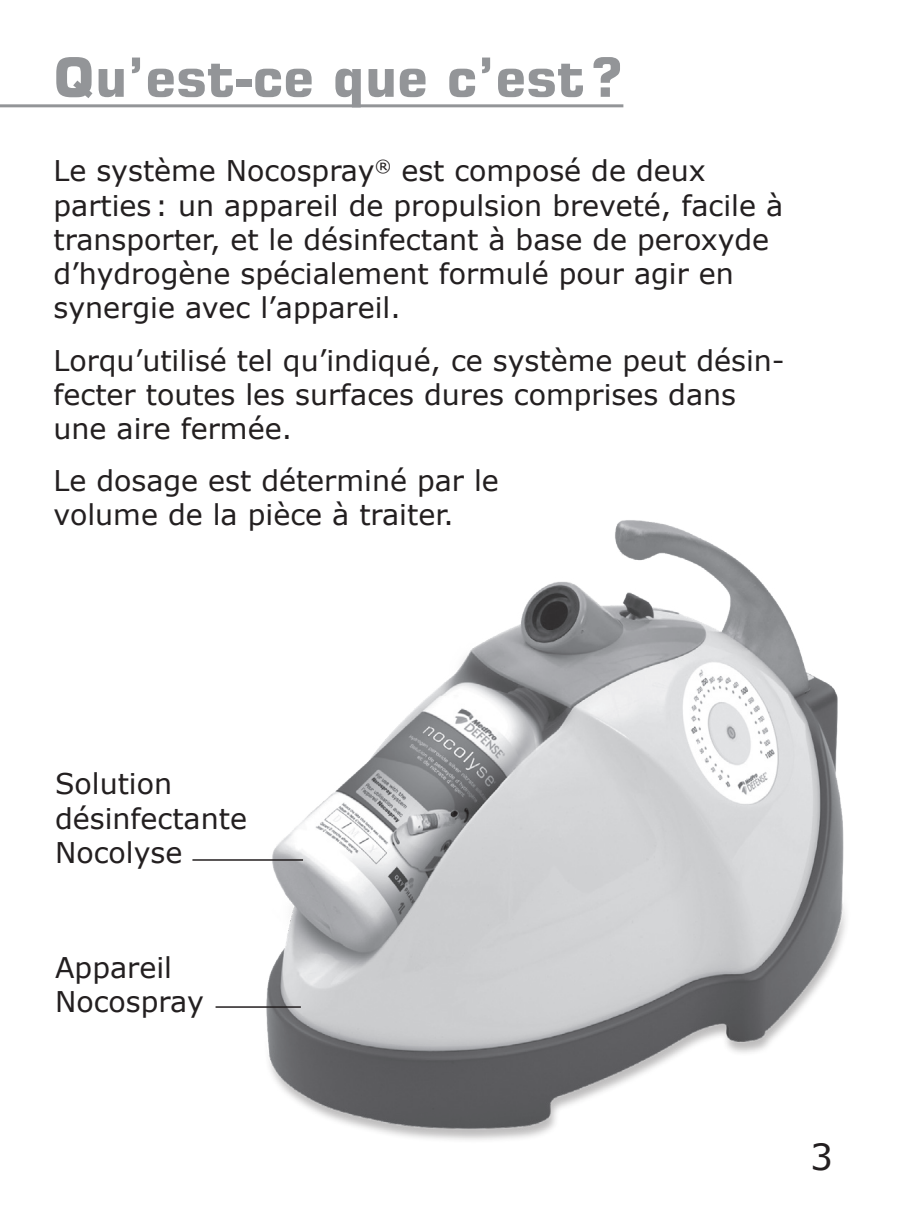
<style>
.page{position:relative;width:910px;height:1232px;background:#fff}
.page>*{position:absolute;margin:0;border:0;box-sizing:border-box;transform-origin:0 0}
.t1{font:700 54px "Square 721 BT";color:#939598}
.t2{font:36px "Verdana";color:#231f20}
.t3{font:28.5px/34.2px "Verdana";color:#231f20}
</style>
<div class="page">
<img style="left:244px;top:520px;width:602px;height:620px">
<hr style="left:216px;top:1006px;width:85px;height:1px;background:#231f20">
<hr style="left:192px;top:859px;width:111px;height:1px;background:#231f20">
<hr style="left:0;top:104px;width:623px;height:3px;background:#939598">
<h1 class="t1" style="left:54px;top:44px;width:570px">Qu’est-ce que c’est?</h1>
<p class="t3" style="left:54px;top:154px;width:731px">Le système Nocospray<sup>®</sup> est composé de deux parties: un appareil de propulsion breveté, facile à transporter, et le désinfectant à base de peroxyde d’hydrogène spécialement formulé pour agir en synergie avec l’appareil.</p>
<p class="t3" style="left:54px;top:343px;width:733px">Lorqu’utilisé tel qu’indiqué, ce système peut désin&shy;fecter toutes les surfaces dures comprises dans une aire fermée.</p>
<p class="t3" style="left:54px;top:463px;width:447px">Le dosage est déterminé par le volume de la pièce à traiter.</p>
<p class="t3" style="left:55px;top:766px;width:193px">Solution désinfectante<br>Nocolyse</p>
<p class="t3" style="left:55px;top:949px;width:150px">Appareil<br>Nocospray</p>
<p class="t2" style="left:810px;top:1132px;width:24px">3</p>
</div>
